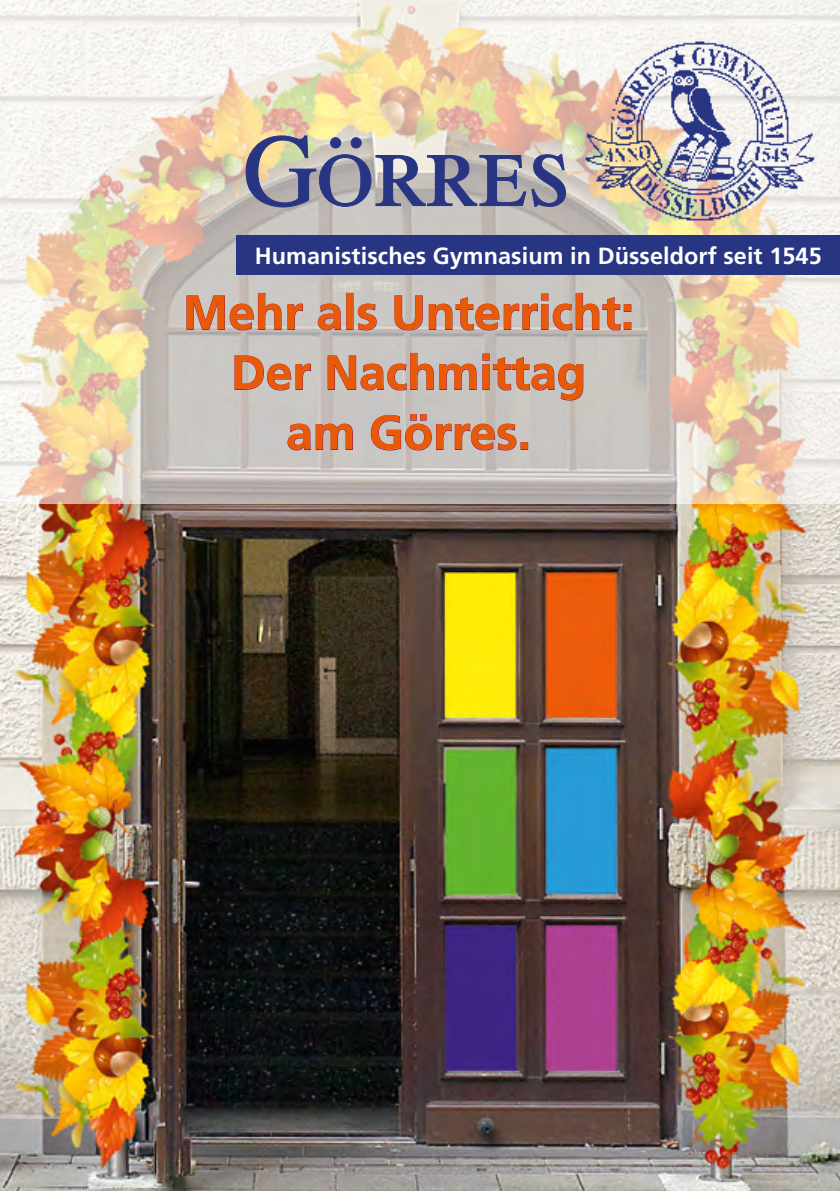
<style>
.page{position:relative;width:840px;height:1191px;background:#fff}
.page>*{position:absolute;margin:0;border:0;box-sizing:border-box;transform-origin:0 0}
.t1{font:103px "Times Roman SC";color:#283583}
.t2{font:700 48px "Frutiger";color:#ea5906}
.t3{font:700 23.4px "Frutiger";letter-spacing:.005em;color:#fff}
</style>
<div class="page">
<img style="left:0;top:503px;width:839px;height:688px">
<svg style="left:0;top:0;width:839px;height:503px"></svg>
<div style="left:236px;top:235px;width:603px;height:40px;background:#283583"></div>
<img style="left:572px;top:20px;width:248px;height:215px">
<svg style="left:245px;top:135px;width:321px;height:73px;background:#beb7b3"></svg>
<svg style="left:186px;top:293px;width:117px;height:38px;background:#c3aeb0"></svg>
<svg style="left:317px;top:303px;width:24px;height:28px"></svg>
<div style="left:346px;top:293px;width:7px;height:37px;border:1px solid #9d2447"></div>
<svg style="left:357px;top:303px;width:20px;height:28px"></svg>
<svg style="left:394px;top:293px;width:237px;height:38px;background:#c3afb0"></svg>
<svg style="left:234px;top:355px;width:77px;height:36px;background:#c3aeb0"></svg>
<svg style="left:327px;top:353px;width:256px;height:48px;background:#c2b1b2"></svg>
<svg style="left:287px;top:423px;width:66px;height:28px;background:#bfa5aa"></svg>
<svg style="left:370px;top:414px;width:146px;height:37px;background:#c0abae"></svg>
<div style="left:520px;top:442px;width:8px;height:8px;border:1px solid #9d2447"></div>
<p class="t1" style="left:243px;top:113px;width:328px">Görres</p>
<p class="t3" style="left:255px;top:242px;width:568px">Humanistisches Gymnasium in Düsseldorf seit 1545</p>
<p class="t2" style="left:183px;top:284px;width:452px">Mehr als Unterricht:</p>
<p class="t2" style="left:231px;top:344px;width:356px">Der Nachmittag</p>
<p class="t2" style="left:286px;top:404px;width:246px">am Görres.</p>
</div>
